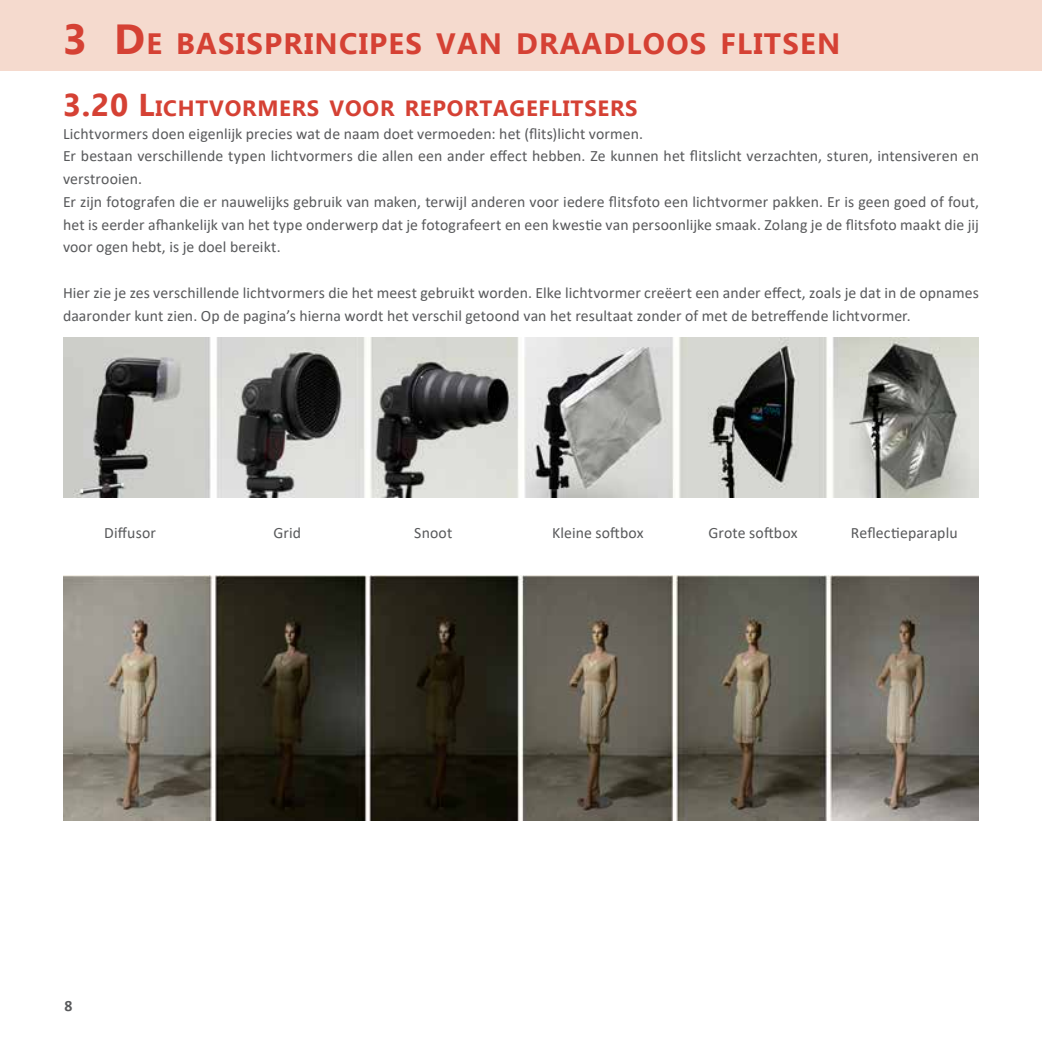
<style>
.page{position:relative;width:1042px;height:1042px;background:#fff}
.page>*{position:absolute;margin:0;border:0;box-sizing:border-box;transform-origin:0 0}
.t1{font:700 29.4px "Ebrima";letter-spacing:.045em;color:#d54134}
.t2{font:700 22.05px "Ebrima";letter-spacing:.035em;color:#d54134}
.t3{font:15.75px/22.8px "Calibri";letter-spacing:.005em;color:#58595b}
.t4{font:700 15.75px "Calibri";color:#58595b}
.s1{font-size:42px}
.s2{font-size:31.5px}
</style>
<div class="page">
<div style="left:0;top:0;width:1042px;height:71px;background:#f5dace"></div>
<img style="left:63px;top:337px;width:916px;height:160px">
<img style="left:63px;top:575px;width:916px;height:245px">
<h1 class="t1" style="left:63px;top:22px;width:673px"><span class="s1">3 D</span> E BASISPRINCIPES VAN DRAADLOOS FLIT</h1>
<h1 class="t1" style="left:782px;top:22px;width:59px">SEN</h1>
<h2 class="t2" style="left:63px;top:92px;width:488px"><span class="s2">3.20 L</span>ICHTVORM ERS VOOR REPORTAGEFLIT</h2>
<h2 class="t2" style="left:584px;top:92px;width:55px">SERS</h2>
<p class="t3" style="left:63px;top:122px;width:917px">Lichtvormers doen eigenlijk precies wat de naam doet vermoeden: het (flits)licht vormen.<br>Er bestaan verschillende typen lichtvormers die allen een ander effect hebben. Ze kunnen het flitslicht verzachten, sturen, intensiveren en verstrooien.<br>Er zijn fotografen die er nauwelijks gebruik van maken, terwijl anderen voor iedere flitsfoto een lichtvormer pakken. Er is geen goed of fout, het is eerder afhankelijk van het type onderwerp dat je fotografeert en een kwestie van persoonlijke smaak. Zolang je de flitsfoto maakt die jij voor ogen hebt, is je doel bereikt.</p>
<p class="t3" style="left:63px;top:281px;width:917px">Hier zie je zes verschillende lichtvormers die het meest gebruikt worden. Elke lichtvormer creëert een ander effect, zoals je dat in de opnames daaronder kunt zien. Op de pagina’s hierna wordt het verschil getoond van het resultaat zonder of met de betreffende lichtvormer.</p>
<p class="t3" style="left:104px;top:521px;width:53px">Diffusor</p>
<p class="t3" style="left:273px;top:521px;width:29px">Grid</p>
<p class="t3" style="left:414px;top:521px;width:39px">Snoot</p>
<p class="t3" style="left:552px;top:521px;width:93px">Kleine softbox</p>
<p class="t3" style="left:708px;top:521px;width:90px">Grote softbox</p>
<p class="t3" style="left:851px;top:521px;width:108px">Reflectieparaplu</p>
<p class="t4" style="left:64px;top:994px;width:9px">8</p>
</div>
